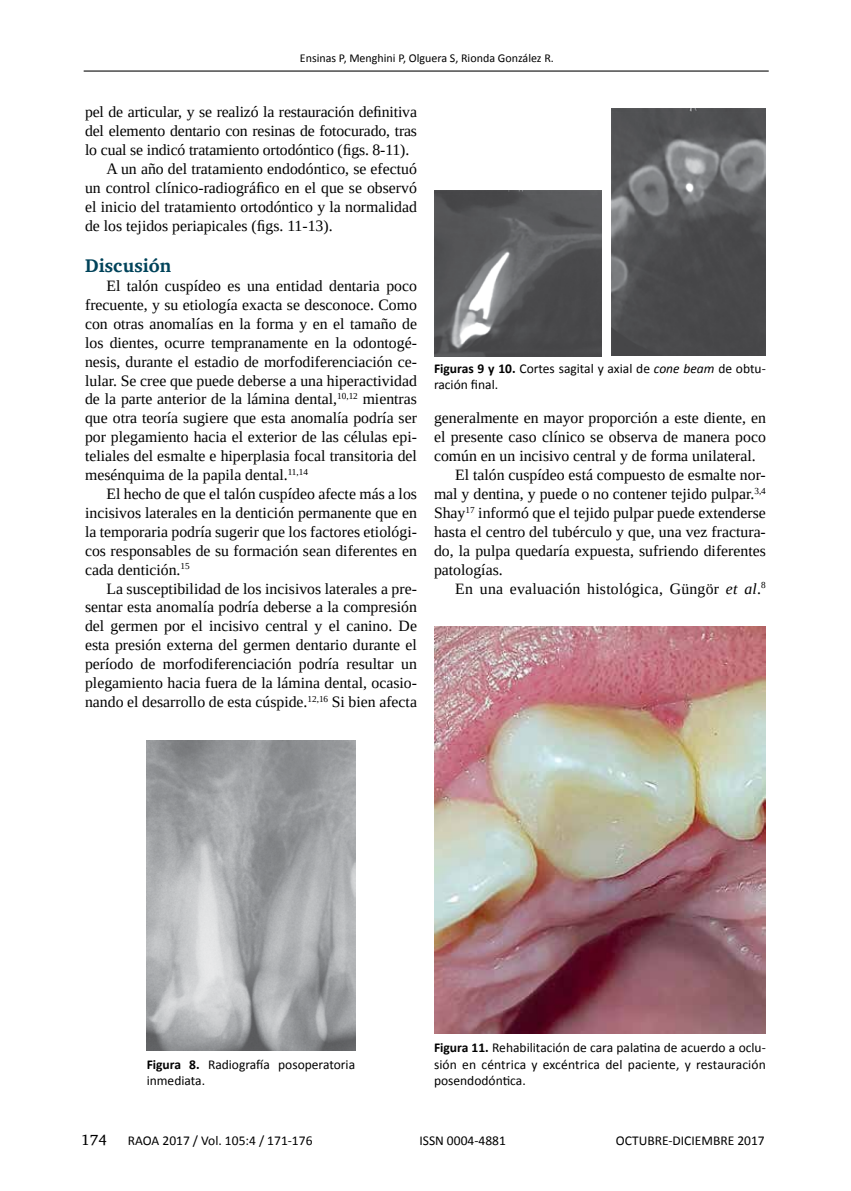
<style>
.page{position:relative;width:851px;height:1191px;background:#fff}
.page>*{position:absolute;margin:0;border:0;box-sizing:border-box;transform-origin:0 0}
.t1{font:700 18.75px "Charis SIL";color:#00435a}
.t2{font:15.75px/18.9px "Liberation Serif";color:#000;text-align:justify}
.t3{font:15px "Charis SIL";color:#000}
.t4{font:13.5px/16.2px "Calibri";color:#000}
.t5{font:12px "Calibri";color:#000}
.s1{font-weight:700}
.s2{font-style:italic}
</style>
<div class="page">
<hr style="left:84px;top:71px;width:684px;height:1px;background:#000">
<img style="left:147px;top:741px;width:208px;height:309px">
<img style="left:434px;top:190px;width:167px;height:166px">
<img style="left:611px;top:109px;width:154px;height:246px">
<img style="left:434px;top:626px;width:331px;height:407px">
<p class="t5" style="left:300px;top:50px;width:255px">Ensinas P, Menghini P, Olguera S, Rionda González R.</p>
<p class="t2" style="left:85px;top:102px;width:333px">pel de articular, y se realizó la restauración definitiva</p>
<p class="t2" style="left:85px;top:121px;width:333px">del elemento dentario con resinas de fotocurado, tras</p>
<p class="t2" style="left:85px;top:140px;width:325px">lo cual se indicó tratamiento ortodóntico (figs. 8-11).</p>
<p class="t2" style="left:106px;top:159px;width:312px">A un año del tratamiento endodóntico, se efectuó</p>
<p class="t2" style="left:85px;top:178px;width:333px">un control clínico-radiográfico en el que se observó</p>
<p class="t2" style="left:85px;top:197px;width:333px">el inicio del tratamiento ortodóntico y la normalidad</p>
<p class="t2" style="left:85px;top:216px;width:249px">de los tejidos periapicales (figs. 11-13).</p>
<p class="t1" style="left:85px;top:255px;width:88px">Discusión</p>
<p class="t2" style="left:85px;top:276px;width:333px;text-indent:21px">El talón cuspídeo es una entidad dentaria poco frecuente, y su etiología exacta se desconoce. Como con otras anomalías en la forma y en el tamaño de los dientes, ocurre tempranamente en la odontogé&shy;nesis, durante el estadio de morfodiferenciación ce&shy;lular. Se cree que puede deberse a una hiperactividad de la parte anterior de la lámina dental,<sup>10,12</sup> mientras que otra teoría sugiere que esta anomalía podría ser por plegamiento hacia el exterior de las células epi&shy;teliales del esmalte e hiperplasia focal transitoria del mesénquima de la papila dental.<sup>11,14</sup></p>
<p class="t2" style="left:85px;top:484px;width:333px;text-indent:21px">El hecho de que el talón cuspídeo afecte más a los incisivos laterales en la dentición permanente que en la temporaria podría sugerir que los factores etiológi&shy;cos responsables de su formación sean diferentes en cada dentición.<sup>15</sup></p>
<p class="t2" style="left:85px;top:579px;width:333px;text-indent:21px">La susceptibilidad de los incisivos laterales a pre&shy;sentar esta anomalía podría deberse a la compresión del germen por el incisivo central y el canino. De esta presión externa del germen dentario durante el período de morfodiferenciación podría resultar un plegamiento hacia fuera de la lámina dental, ocasio&shy;nando el desarrollo de esta cúspide.<sup>12,16</sup> Si bien afecta</p>
<p class="t4" style="left:434px;top:360px;width:333px"><span class="s1">Figuras 9 y 10.</span> Cortes sagital y axial de <span class="s2">cone beam</span> de obtu&shy;ración final.</p>
<p class="t2" style="left:434px;top:409px;width:333px">generalmente en mayor proporción a este diente, en</p>
<p class="t2" style="left:434px;top:427px;width:333px">el presente caso clínico se observa de manera poco</p>
<p class="t2" style="left:434px;top:446px;width:323px">común en un incisivo central y de forma unilateral.</p>
<p class="t2" style="left:455px;top:465px;width:312px">El talón cuspídeo está compuesto de esmalte nor-</p>
<p class="t2" style="left:434px;top:484px;width:333px">mal y dentina, y puede o no contener tejido pulpar.<sup>3,4</sup></p>
<p class="t2" style="left:434px;top:503px;width:333px">Shay<sup>17</sup> informó que el tejido pulpar puede extenderse</p>
<p class="t2" style="left:434px;top:522px;width:333px">hasta el centro del tubérculo y que, una vez fractura-</p>
<p class="t2" style="left:434px;top:541px;width:333px">do, la pulpa quedaría expuesta, sufriendo diferentes</p>
<p class="t2" style="left:434px;top:560px;width:70px">patologías.</p>
<p class="t2" style="left:455px;top:579px;width:312px">En una evaluación histológica, Güngör <span class="s2">et al</span>.<sup>8</sup></p>
<p class="t4" style="left:147px;top:1056px;width:210px"><span class="s1">Figura 8.</span> Radiografía posoperatoria inmediata.</p>
<p class="t4" style="left:434px;top:1039px;width:333px;text-align:justify"><span class="s1">Figura 11.</span> Rehabilitación de cara palatina de acuerdo a oclu&shy;sión en céntrica y excéntrica del paciente, y restauración posendodóntica.</p>
<p class="t3" style="left:82px;top:1131px;width:27px">174</p>
<p class="t4" style="left:128px;top:1132px;width:186px">RAOA 2017 / Vol. 105:4 / 171-176</p>
<p class="t4" style="left:419px;top:1132px;width:88px">ISSN 0004-4881</p>
<p class="t4" style="left:615px;top:1132px;width:150px">OCTUBRE-DICIEMBRE 2017</p>
</div>
